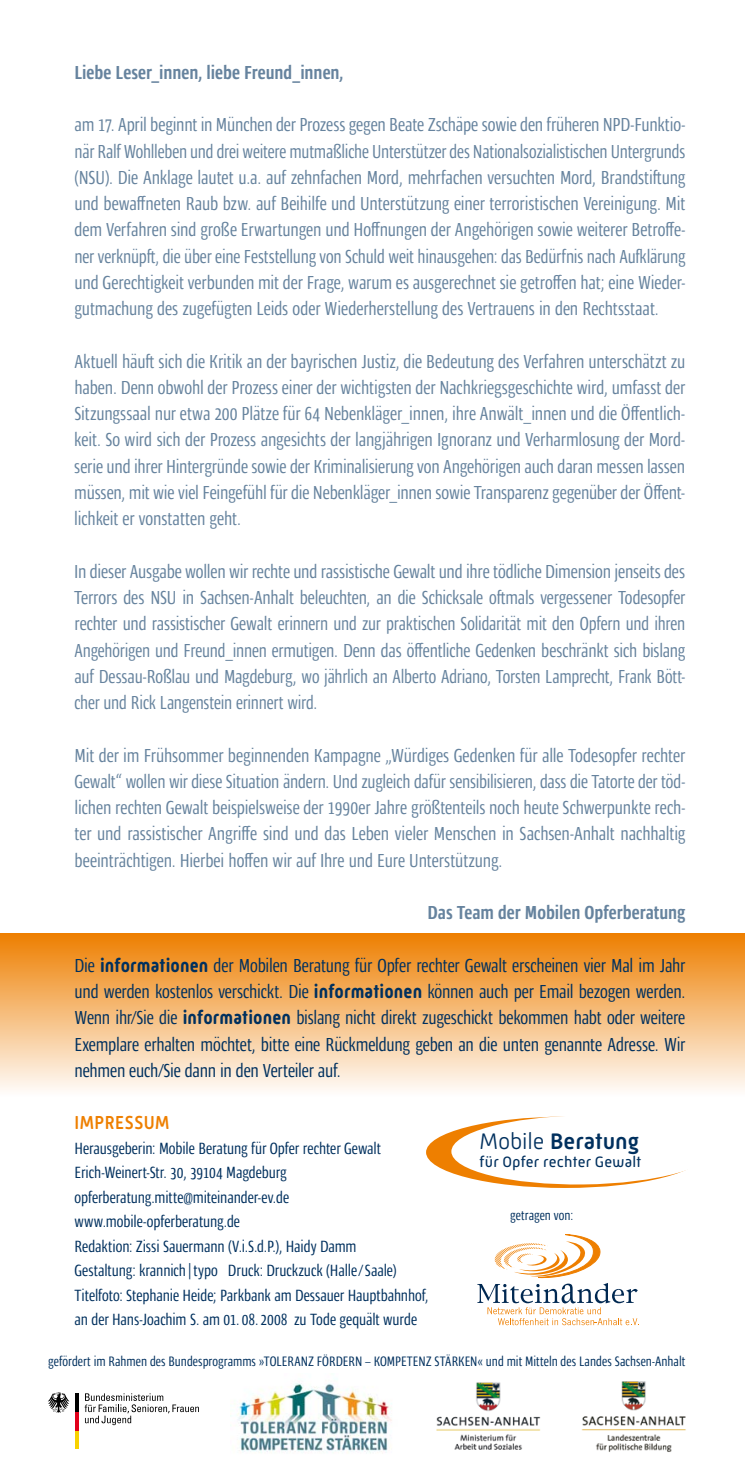
<style>
.page{position:relative;width:745px;height:1474px;background:#fff}
.page>*{position:absolute;margin:0;border:0;box-sizing:border-box;transform-origin:0 0}
.t1{font:500 22.93px "Mic 32 New Rounded";letter-spacing:.005em;color:#00305e}
.t2{font:19.25px/26.2px "Ardoise Pro Tight";letter-spacing:-.005em;color:#66839e;text-align:justify}
.t3{font:19.25px/26.2px "Ardoise Pro Tight";letter-spacing:-.015em;color:#00305e;text-align:justify}
.t4{font:700 19.25px "Ardoise Pro Tight";color:#66839e}
.t5{font:500 19.25px "Mic 32 New Rounded";letter-spacing:.03em;color:#ee7f00;scale:.9 1}
.t6{font:16.62px/24.5px "Ardoise Pro Tight";letter-spacing:-.005em;color:#00305e}
.t7{font:15.4px "Mic 32 New Rounded";letter-spacing:.015em;color:#00305e}
.t8{font:14px "Ardoise Pro Tight";letter-spacing:.005em;color:#00305e}
.s1{font-family:"Mic 32 New Rounded";font-weight:700}
.s2{font-weight:300}
</style>
<div class="page">
<div style="left:0;top:933px;width:744px;height:163px;background:linear-gradient(to bottom,#ee7f00,#fefdfc)"></div>
<svg style="left:477px;top:1234px;width:161px;height:91px"></svg>
<svg style="left:84px;top:1393px;width:115px;height:32px"></svg>
<hr style="left:75px;top:1430px;width:3px;height:19px;background:#f8d200">
<hr style="left:75px;top:1411px;width:3px;height:19px;background:#e2001a">
<hr style="left:75px;top:1393px;width:3px;height:18px;background:#000">
<svg style="left:48px;top:1392px;width:21px;height:20px"></svg>
<img style="left:230px;top:1383px;width:162px;height:70px">
<img style="left:436px;top:1382px;width:105px;height:68px">
<img style="left:581px;top:1381px;width:105px;height:71px">
<div style="left:426px;top:1116px;width:277px;height:71px;background:#ee7f00;border-radius:50%"></div>
<svg style="left:451px;top:1116px;width:252px;height:69px"></svg>
<p class="t4" style="left:74px;top:58px;width:270px">Liebe Leser_innen, liebe Freund_innen,</p>
<p class="t2" style="left:74px;top:110px;width:612px">am 17. April beginnt in München der Prozess gegen Beate Zschäpe sowie den früheren NPD-Funktio&shy;när Ralf Wohlleben und drei weitere mutmaßliche Unterstützer des Nationalsozialistischen Untergrunds (NSU). Die Anklage lautet u.a. auf zehnfachen Mord, mehrfachen versuchten Mord, Brandstiftung und bewaffneten Raub bzw. auf Beihilfe und Unterstützung einer terroristischen Vereinigung. Mit dem Verfahren sind große Erwartungen und Hoffnungen der Angehörigen sowie weiterer Betroffe&shy;ner verknüpft, die über eine Feststellung von Schuld weit hinausgehen: das Bedürfnis nach Aufklärung und Gerechtigkeit verbunden mit der Frage, warum es ausgerechnet sie getroffen hat; eine Wieder&shy;gutmachung des zugefügten Leids oder Wiederherstellung des Vertrauens in den Rechtsstaat.</p>
<p class="t2" style="left:74px;top:346px;width:612px">Aktuell häuft sich die Kritik an der bayrischen Justiz, die Bedeutung des Verfahren unterschätzt zu haben. Denn obwohl der Prozess einer der wichtigsten der Nachkriegsgeschichte wird, umfasst der Sitzungssaal nur etwa 200 Plätze für 64 Nebenkläger_innen, ihre Anwält_innen und die Öffentlich&shy;keit. So wird sich der Prozess angesichts der langjährigen Ignoranz und Verharmlosung der Mord&shy;serie und ihrer Hintergründe sowie der Kriminalisierung von Angehörigen auch daran messen lassen müssen, mit wie viel Feingefühl für die Nebenkläger_innen sowie Transparenz gegenüber der Öffent&shy;lichkeit er vonstatten geht.</p>
<p class="t2" style="left:74px;top:556px;width:612px">In dieser Ausgabe wollen wir rechte und rassistische Gewalt und ihre tödliche Dimension jenseits des Terrors des NSU in Sachsen-Anhalt beleuchten, an die Schicksale oftmals vergessener Todesopfer rechter und rassistischer Gewalt erinnern und zur praktischen Solidarität mit den Opfern und ihren Angehörigen und Freund_innen ermutigen. Denn das öffentliche Gedenken beschränkt sich bislang auf Dessau-Roßlau und Magdeburg, wo jährlich an Alberto Adriano, Torsten Lamprecht, Frank Bött&shy;cher und Rick Langenstein erinnert wird.</p>
<p class="t2" style="left:74px;top:740px;width:612px">Mit der im Frühsommer beginnenden Kampagne „Würdiges Gedenken für alle Todesopfer rechter Gewalt“ wollen wir diese Situation ändern. Und zugleich dafür sensibilisieren, dass die Tatorte der töd&shy;lichen rechten Gewalt beispielsweise der 1990er Jahre größtenteils noch heute Schwerpunkte rech&shy;ter und rassistischer Angriffe sind und das Leben vieler Menschen in Sachsen-Anhalt nachhaltig beeinträchtigen. Hierbei hoffen wir auf Ihre und Eure Unterstützung.</p>
<p class="t4" style="left:427px;top:898px;width:259px">Das Team der Mobilen Opferberatung</p>
<p class="t3" style="left:74px;top:950px;width:612px">Die <span class="s1">informationen</span> der Mobilen Beratung für Opfer rechter Gewalt erscheinen vier Mal im Jahr und werden kostenlos verschickt. Die <span class="s1">informationen</span> können auch per Email bezogen werden.<br>Wenn ihr/Sie die <span class="s1">informationen</span> bislang nicht direkt zugeschickt bekommen habt oder weitere Exemplare erhalten möchtet, bitte eine Rückmeldung geben an die unten genannte Adresse. Wir nehmen euch/Sie dann in den Verteiler auf.</p>
<p class="t5" style="left:74px;top:1111px;width:107px">IMPRESSUM</p>
<p class="t6" style="left:74px;top:1134px;width:355px">Herausgeberin: Mobile Beratung für Opfer rechter Gewalt Erich-Weinert-Str. 30, 39104 Magdeburg opferberatung.mitte@miteinander-ev.de www.mobile-opferberatung.de<br>Redaktion: Zissi Sauermann (V.i.S.d.P.), Haidy Damm<br>Gestaltung: krannich |typo Druck: Druckzuck (Halle/Saale)<br>Titelfoto: Stephanie Heide; Parkbank am Dessauer Hauptbahnhof, an der Hans-Joachim S. am 01. 08. 2008 zu Tode gequält wurde</p>
<p class="t8" style="left:48px;top:1350px;width:638px">gefördert im Rahmen des Bundesprogramms »TOLERANZ FÖRDERN – KOMPETENZ STÄRKEN« und mit Mitteln des Landes Sachsen-Anhalt</p>
<p class="t1" style="left:479px;top:1127px;width:161px"><span class="s2">Mobile</span> Beratung</p>
<p class="t7" style="left:479px;top:1153px;width:163px">für Opfer rechter Gewalt</p>
<p class="t8" style="left:510px;top:1204px;width:64px">getragen von:</p>
</div>
